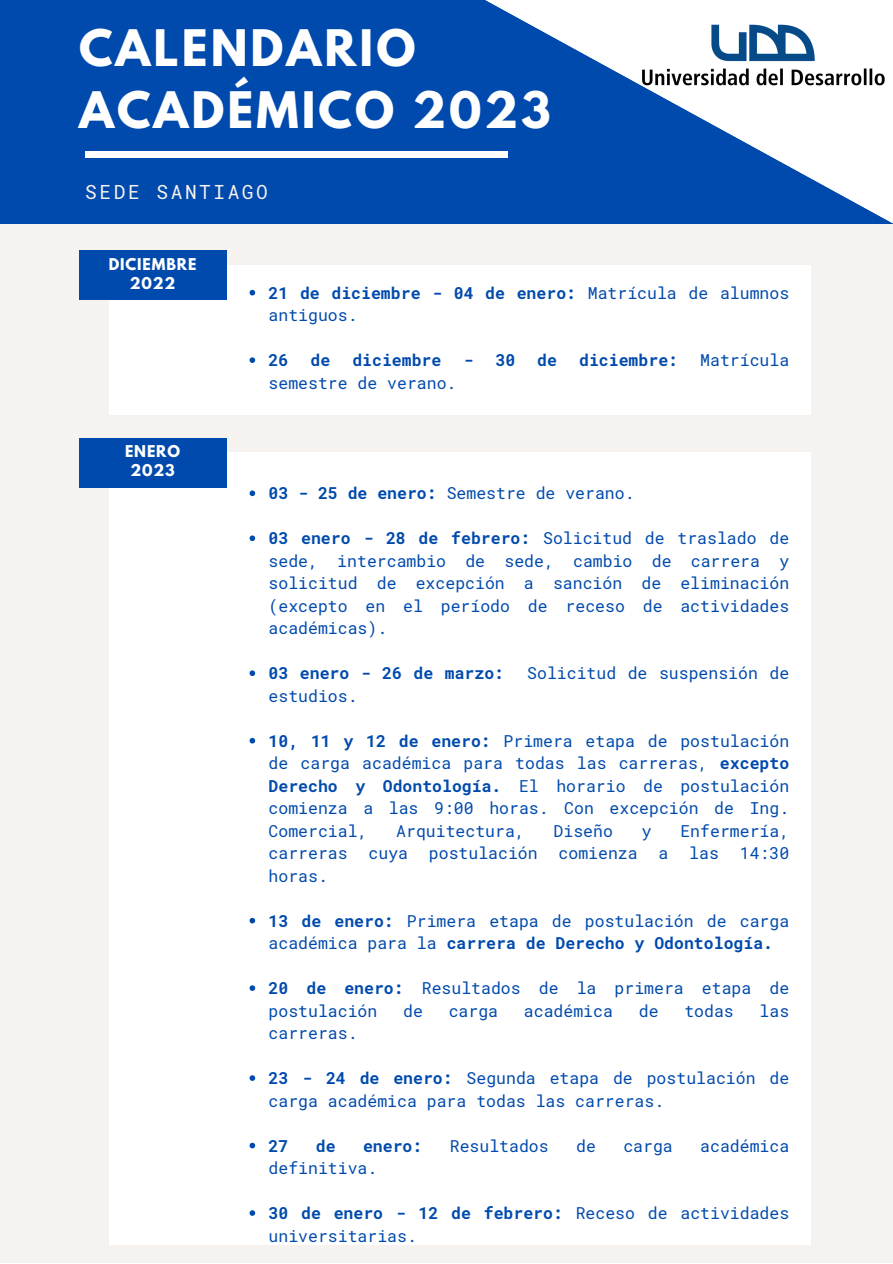
<style>
.page{position:relative;width:893px;height:1264px;background:#fff}
.page>*{position:absolute;margin:0;border:0;box-sizing:border-box;transform-origin:0 0}
.t1{font:700 44.55px/61.8px "League Spartan";letter-spacing:.07em;color:#fff}
.t2{font:19.5px "Roboto Mono";letter-spacing:.13em;color:#f6f2ef}
.t3{font:16.5px/22.5px "Roboto Mono";color:#004aad}
.t4{font:700 16.5px "Roboto Mono";color:#004aad}
.t5{font:700 14.4px/19px "League Spartan";letter-spacing:.06em;color:#fff;text-align:center}
.s1{font-weight:700}
</style>
<div class="page">
<div style="left:0;top:0;width:892px;height:1262px;background:#f6f2ef"></div>
<div style="left:0;top:0;width:892px;height:224px;background:#004aad"></div>
<div style="left:109px;top:265px;width:701px;height:150px;background:#fff"></div>
<div style="left:79px;top:251px;width:147px;height:49px;background:#004aad"></div>
<svg style="left:249px;top:290px;width:6px;height:5px"></svg>
<svg style="left:249px;top:357px;width:6px;height:6px"></svg>
<div style="left:85px;top:151px;width:422px;height:7px;background:#fff"></div>
<svg style="left:485px;top:0;width:407px;height:223px"></svg>
<img style="left:634px;top:12px;width:258px;height:83px">
<div style="left:109px;top:452px;width:701px;height:793px;background:#fff"></div>
<div style="left:79px;top:438px;width:147px;height:49px;background:#004aad"></div>
<svg style="left:249px;top:490px;width:6px;height:6px"></svg>
<svg style="left:249px;top:535px;width:6px;height:6px"></svg>
<svg style="left:249px;top:670px;width:6px;height:6px"></svg>
<svg style="left:249px;top:738px;width:6px;height:5px"></svg>
<svg style="left:249px;top:917px;width:6px;height:6px"></svg>
<svg style="left:249px;top:985px;width:6px;height:5px"></svg>
<svg style="left:249px;top:1075px;width:6px;height:5px"></svg>
<svg style="left:249px;top:1142px;width:6px;height:6px"></svg>
<svg style="left:249px;top:1210px;width:6px;height:5px"></svg>
<p class="t1" style="left:79px;top:23px;width:473px">CALENDARIO<br>ACADÉMICO 2023</p>
<p class="t2" style="left:85px;top:179px;width:184px">SEDE SANTIAGO</p>
<p class="t5" style="left:109px;top:256px;width:89px">DICIEMBRE<br>2022</p>
<p class="t5" style="left:125px;top:444px;width:57px">ENERO</p>
<p class="t5" style="left:130px;top:463px;width:46px">2023</p>
<p class="t3" style="left:268px;top:281px;width:522px"><span class="s1">21 de diciembre - 04 de enero:</span> Matrícula de alumnos antiguos.</p>
<p class="t4" style="left:268px;top:349px;width:21px">26</p>
<p class="t4" style="left:310px;top:349px;width:21px">de</p>
<p class="t4" style="left:352px;top:349px;width:90px">diciembre</p>
<p class="t4" style="left:463px;top:349px;width:53px">- 30</p>
<p class="t4" style="left:537px;top:349px;width:21px">de</p>
<p class="t4" style="left:579px;top:349px;width:100px">diciembre:</p>
<p class="t3" style="left:700px;top:349px;width:90px">Matrícula</p>
<p class="t3" style="left:268px;top:371px;width:189px">semestre de verano.</p>
<p class="t3" style="left:268px;top:482px;width:367px"><span class="s1">03 - 25 de enero:</span> Semestre de verano.</p>
<p class="t3" style="left:268px;top:527px;width:522px;text-align:justify"><span class="s1">03 enero - 28 de febrero:</span> Solicitud de traslado de sede, intercambio de sede, cambio de carrera y solicitud de excepción a sanción de eliminación (excepto en el período de receso de actividades académicas).</p>
<p class="t4" style="left:268px;top:662px;width:237px">03 enero - 26 de marzo:</p>
<p class="t3" style="left:527px;top:661px;width:263px">Solicitud de suspensión de</p>
<p class="t3" style="left:268px;top:684px;width:90px">estudios.</p>
<p class="t3" style="left:268px;top:729px;width:522px;text-align:justify"><span class="s1">10, 11 y 12 de enero:</span> Primera etapa de postulación de carga académica para todas las carreras, <span class="s1">excepto Derecho y Odontología.</span> El horario de postulación comienza a las 9:00 horas. Con excepción de Ing.<br>Comercial,</p>
<p class="t3" style="left:396px;top:819px;width:130px">Arquitectura,</p>
<p class="t3" style="left:553px;top:819px;width:61px">Diseño</p>
<p class="t3" style="left:641px;top:819px;width:11px">y</p>
<p class="t3" style="left:680px;top:819px;width:110px">Enfermería,</p>
<p class="t3" style="left:268px;top:841px;width:81px">carreras</p>
<p class="t3" style="left:368px;top:841px;width:41px">cuya</p>
<p class="t3" style="left:429px;top:841px;width:110px">postulación</p>
<p class="t3" style="left:558px;top:841px;width:81px">comienza</p>
<p class="t3" style="left:658px;top:841px;width:11px">a</p>
<p class="t3" style="left:689px;top:841px;width:31px">las</p>
<p class="t3" style="left:739px;top:841px;width:51px">14:30</p>
<p class="t3" style="left:268px;top:864px;width:61px">horas.</p>
<p class="t3" style="left:268px;top:909px;width:522px"><span class="s1">13 de enero:</span> Primera etapa de postulación de carga académica para la <span class="s1">carrera de Derecho y Odontología.</span></p>
<p class="t3" style="left:268px;top:976px;width:522px"><span class="s1">20 de enero:</span> Resultados de la primera etapa de postulación</p>
<p class="t3" style="left:403px;top:999px;width:21px">de</p>
<p class="t3" style="left:448px;top:999px;width:51px">carga</p>
<p class="t3" style="left:524px;top:999px;width:90px">académica</p>
<p class="t3" style="left:638px;top:999px;width:21px">de</p>
<p class="t3" style="left:684px;top:999px;width:51px">todas</p>
<p class="t3" style="left:759px;top:999px;width:31px">las</p>
<p class="t3" style="left:268px;top:1021px;width:90px">carreras.</p>
<p class="t3" style="left:268px;top:1066px;width:522px"><span class="s1">23 - 24 de enero:</span> Segunda etapa de postulación de carga académica para todas las carreras.</p>
<p class="t4" style="left:268px;top:1134px;width:21px">27</p>
<p class="t4" style="left:316px;top:1134px;width:21px">de</p>
<p class="t4" style="left:363px;top:1134px;width:61px">enero:</p>
<p class="t3" style="left:450px;top:1134px;width:100px">Resultados</p>
<p class="t3" style="left:576px;top:1134px;width:21px">de</p>
<p class="t3" style="left:623px;top:1134px;width:51px">carga</p>
<p class="t3" style="left:700px;top:1134px;width:90px">académica</p>
<p class="t3" style="left:268px;top:1156px;width:110px">definitiva.</p>
<p class="t3" style="left:268px;top:1201px;width:522px"><span class="s1">30 de enero - 12 de febrero:</span> Receso de actividades universitarias.</p>
</div>
